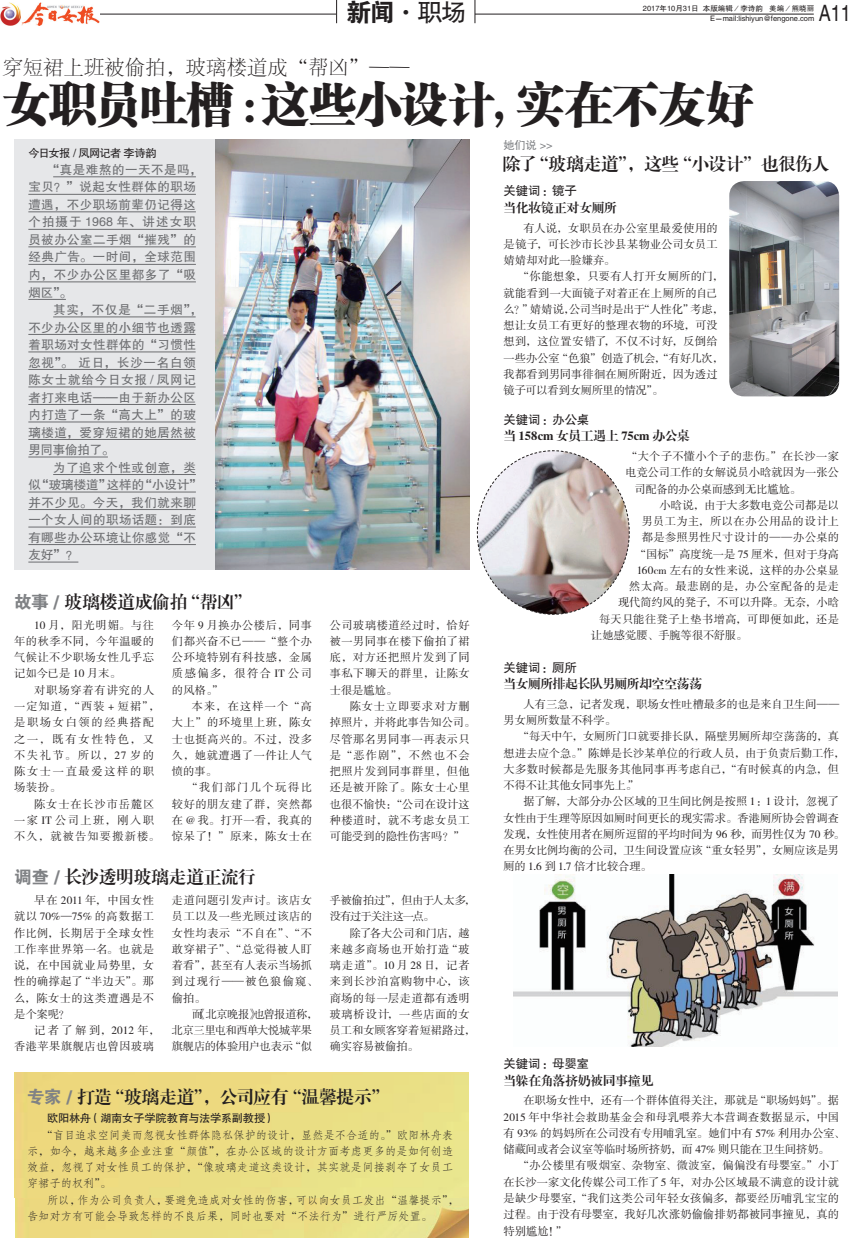
<style>
.page{position:relative;width:851px;height:1241px;background:#fff}
.page>*{position:absolute;margin:0;border:0;box-sizing:border-box;transform-origin:0 0}
.t1{font:47.5px "FZCSJW GB1 0";letter-spacing:-.025em;color:#231f20}
.t2{font:25px "FZHTJW GB1 0";color:#231f20}
.t3{font:22.62px "FZHTJW GB1 0";color:#231f20;scale:.8 1}
.t4{font:20px "FZSYJW GB1 0";color:#231f20}
.t5{font:17.5px "FZXBSJW GB1 0";letter-spacing:-.005em;color:#231f20}
.t6{font:12.5px/17.5px "FZHTJW GB1 0";letter-spacing:.04em;color:#6c6d70}
.t7{font:12.5px "FZXBSJW GB1 0";color:#231f20}
.t8{font:12.5px "FZHTJW GB1 0";letter-spacing:-.02em;color:#231f20}
.t9{font:11.25px/16.2px "FZSSJW GB1 0";letter-spacing:.02em;color:#231f20;text-align:justify}
.t10{font:11.25px/16.2px "FZSSJW GB1 0";color:#231f20}
.t11{font:11.25px/16.2px "FZSSJW GB1 0";letter-spacing:.045em;color:#231f20}
.t12{font:11.25px/16.2px "FZFSJW GB1 0";color:#231f20;text-align:justify}
.t13{font:11.25px/16.2px "FZSSJW GB1 0";letter-spacing:-.01em;color:#231f20}
.t14{font:11.25px/16.2px "FZSSJW GB1 0";letter-spacing:.04em;color:#231f20}
.t15{font:11.25px/16.2px "FZSSJW GB1 0";letter-spacing:.145em;color:#231f20}
.t16{font:11.25px/16.2px "FZSSJW GB1 0";letter-spacing:-.04em;color:#231f20}
.t17{font:11.25px/16.2px "FZSSJW GB1 0";letter-spacing:.1em;color:#231f20}
.t18{font:11.25px/16.2px "FZSSJW GB1 0";letter-spacing:-.05em;color:#231f20}
.t19{font:11.25px "FZHTJW GB1 0";letter-spacing:-.03em;color:#231f20}
.t20{font:11.25px "FZSSJW GB1 0";letter-spacing:-.02em;color:#231f20}
.t21{font:11.25px "FZSSJW GB1 0";letter-spacing:-.015em;color:#231f20}
.t22{font:11.25px "FZHTJW GB1 0";letter-spacing:-.065em;color:#231f20}
.t23{font:11.25px "FZHTJW GB1 0";color:#808285}
.t24{font:7.5px "FZHTJW GB1 0";color:#231f20}
.s1{font-family:"FZDHTJW GB1 0"}
.s2{font-family:"FZDHTJW GB1 0";color:#808285}
</style>
<div class="page">
<div style="left:14px;top:139px;width:455px;height:431px;background:#e6e7e9"></div>
<img style="left:215px;top:139px;width:254px;height:431px">
<img style="left:304px;top:1196px;width:164px;height:41px">
<hr style="left:35px;top:14px;width:778px;height:1px;background:#231f20">
<img style="left:0;top:2px;width:99px;height:24px">
<div style="left:336px;top:0;width:138px;height:25px;background:#fff"></div>
<svg style="left:336px;top:0;width:1px;height:23px"></svg>
<svg style="left:474px;top:0;width:1px;height:23px"></svg>
<hr style="left:53px;top:176px;width:143px;height:1px;background:#6c6d70">
<hr style="left:28px;top:194px;width:168px;height:1px;background:#6c6d70">
<hr style="left:28px;top:211px;width:168px;height:1px;background:#6c6d70">
<hr style="left:28px;top:229px;width:168px;height:1px;background:#6c6d70">
<hr style="left:28px;top:246px;width:168px;height:1px;background:#6c6d70">
<hr style="left:28px;top:264px;width:168px;height:1px;background:#6c6d70">
<hr style="left:28px;top:281px;width:168px;height:1px;background:#6c6d70">
<hr style="left:28px;top:299px;width:38px;height:1px;background:#6c6d70">
<hr style="left:53px;top:316px;width:143px;height:1px;background:#6c6d70">
<hr style="left:28px;top:334px;width:168px;height:1px;background:#6c6d70">
<hr style="left:28px;top:351px;width:168px;height:1px;background:#6c6d70">
<hr style="left:28px;top:369px;width:168px;height:1px;background:#6c6d70">
<hr style="left:28px;top:386px;width:168px;height:1px;background:#6c6d70">
<hr style="left:28px;top:404px;width:168px;height:1px;background:#6c6d70">
<hr style="left:28px;top:421px;width:168px;height:1px;background:#6c6d70">
<hr style="left:28px;top:439px;width:168px;height:1px;background:#6c6d70">
<hr style="left:28px;top:456px;width:80px;height:1px;background:#6c6d70">
<hr style="left:53px;top:474px;width:143px;height:1px;background:#6c6d70">
<hr style="left:28px;top:491px;width:168px;height:1px;background:#6c6d70">
<hr style="left:28px;top:509px;width:168px;height:1px;background:#6c6d70">
<hr style="left:28px;top:526px;width:168px;height:1px;background:#6c6d70">
<hr style="left:28px;top:544px;width:168px;height:1px;background:#6c6d70">
<hr style="left:28px;top:561px;width:50px;height:1px;background:#6c6d70">
<img style="left:513px;top:874px;width:323px;height:172px">
<svg style="left:476px;top:450px;width:154px;height:165px"></svg>
<img style="left:729px;top:181px;width:110px;height:215px;border-radius:15px">
<h2 class="t2" style="left:346px;top:-1px;width:121px"><span class="s1">新闻</span>·职场</h2>
<h3 class="t3" style="left:818px;top:1px;width:42px">A11</h3>
<p class="t24" style="left:642px;top:5px;width:173px">2017年10月31日 本版编辑／李诗韵 美编／熊晓丽</p>
<p class="t24" style="left:710px;top:15px;width:105px">E－mail:lishiyun@fengone.com</p>
<h3 class="t4" style="left:3px;top:53px;width:408px;rotate:1deg">穿短裙上班被偷拍，玻璃楼道成“帮凶”——</h3>
<h1 class="t1" style="left:3px;top:76px;width:752px">女职员吐槽：这些小设计，实在不友好</h1>
<p class="t23" style="left:503px;top:139px;width:51px">她们说 &gt;&gt;</p>
<h3 class="t5" style="left:503px;top:155px;width:327px">除了“玻璃走道”，这些“小设计”也很伤人</h3>
<p class="t22" style="left:28px;top:146px;width:130px">今日女报 / 凤网记者 李诗韵</p>
<p class="t6" style="left:28px;top:161px;width:175px;text-indent:19px">“真是难熬的一天不是吗，宝贝？”说起女性群体的职场遭遇，不少职场前辈仍记得这个拍摄于 1968 年、讲述女职员被办公室二手烟“摧残”的经典广告。一时间，全球范围内，不少办公区里都多了“吸烟区”。</p>
<p class="t6" style="left:28px;top:301px;width:175px;text-indent:25px">其实，不仅是“二手烟”，不少办公区里的小细节也透露着职场对女性群体的“习惯性忽视”。 近日，长沙一名白领陈女士就给今日女报 / 凤网记者打来电话——由于新办公区内打造了一条“高大上”的玻璃楼道，爱穿短裙的她居然被男同事偷拍了。</p>
<p class="t6" style="left:28px;top:459px;width:175px;text-indent:25px">为了追求个性或创意，类似“玻璃楼道”这样的“小设计”并不少见。今天，我们就来聊一个女人间的职场话题：到底有哪些办公环境让你感觉“不友好”？</p>
<h3 class="t5" style="left:14px;top:592px;width:238px"><span class="s2">故事 /</span> 玻璃楼道成偷拍“帮凶”</h3>
<p class="t8" style="left:503px;top:184px;width:75px">关键词：镜子</p>
<p class="t7" style="left:503px;top:200px;width:115px">当化妆镜正对女厕所</p>
<p class="t9" style="left:503px;top:220px;width:216px;text-indent:20px">有人说，女职员在办公室里最爱使用的是镜子，可长沙市长沙县某物业公司女员工婧婧却对此一脸嫌弃。</p>
<p class="t10" style="left:503px;top:269px;width:221px;text-indent:14px">“你能想象，只要有人打开女厕所的门，就能看到一大面镜子对着正在上厕所的自己么？”婧婧说，公司当时是出于“人性化”考虑，想让女员工有更好的整理衣物的环境，可没想到，这位置安错了，不仅不讨好，反倒给一些办公室“色狼”创造了机会，“有好几次，我都看到男同事徘徊在厕所附近，因为透过镜子可以看到女厕所里的情况”。</p>
<p class="t8" style="left:503px;top:412px;width:87px">关键词：办公桌</p>
<p class="t7" style="left:503px;top:428px;width:188px">当 158cm 女员工遇上 75cm 办公桌</p>
<p class="t9" style="left:626px;top:448px;width:214px">“大个子不懂小个子的悲伤。”在长沙一家</p>
<p class="t10" style="left:625px;top:465px;width:215px">电竞公司工作的女解说员小晗就因为一张公</p>
<p class="t21" style="left:634px;top:482px;width:168px">司配备的办公桌而感到无比尴尬。</p>
<p class="t9" style="left:659px;top:497px;width:181px">小晗说，由于大多数电竞公司都是以</p>
<p class="t9" style="left:641px;top:513px;width:199px">男员工为主，所以在办公用品的设计上</p>
<p class="t9" style="left:641px;top:530px;width:199px">都是参照男性尺寸设计的——办公桌的</p>
<p class="t20" style="left:635px;top:547px;width:206px">“国标”高度统一是 75 厘米，但对于身高</p>
<p class="t9" style="left:636px;top:562px;width:204px">160cm 左右的女性来说，这样的办公桌显</p>
<p class="t11" style="left:629px;top:578px;width:211px">然太高。最悲剧的是，办公室配备的是走</p>
<p class="t10" style="left:618px;top:595px;width:222px">现代简约风的凳子，不可以升降。无奈，小晗</p>
<p class="t9" style="left:599px;top:611px;width:241px">每天只能往凳子上垫书增高，可即便如此，还是</p>
<p class="t10" style="left:591px;top:627px;width:158px">让她感觉腰、手腕等很不舒服。</p>
<p class="t8" style="left:503px;top:660px;width:75px">关键词：厕所</p>
<p class="t7" style="left:503px;top:676px;width:200px">当女厕所排起长队男厕所却空空荡荡</p>
<p class="t9" style="left:172px;top:617px;width:141px">今年 9 月换办公楼后，同事们都兴奋不已——“整个办公环境特别有科技感，金属质感偏多，很符合 IT 公司的风格。”</p>
<p class="t9" style="left:172px;top:698px;width:141px;text-indent:20px">本来，在这样一个“高大上”的环境里上班，陈女士也挺高兴的。不过，没多久，她就遭遇了一件让人气愤的事。</p>
<p class="t9" style="left:172px;top:779px;width:141px;text-indent:14px">“我们部门几个玩得比较好的朋友建了群，突然都在 @ 我。打开一看，我真的惊呆了！”原来，陈女士在</p>
<p class="t9" style="left:330px;top:617px;width:141px">公司玻璃楼道经过时，恰好被一男同事在楼下偷拍了裙底，对方还把照片发到了同事私下聊天的群里，让陈女士很是尴尬。</p>
<p class="t11" style="left:330px;top:698px;width:147px;text-indent:20px">陈女士立即要求对方删掉照片，并将此事告知公司。尽管那名男同事一再表示只是“恶作剧”，不然也不会把照片发到同事群里，但他还是被开除了。陈女士心里也很不愉快：“公司在设计这种楼道时，就不考虑女员工可能受到的隐性伤害吗？”</p>
<p class="t9" style="left:14px;top:617px;width:141px;text-indent:20px">10 月，阳光明媚。与往年的秋季不同，今年温暖的气候让不少职场女性几乎忘记如今已是 10 月末。</p>
<p class="t15" style="left:14px;top:682px;width:147px;text-indent:20px">对职场穿着有讲究的人一定知道，“西装 + 短裙”，是职场女白领的经典搭配之一，既有女性特色，又不失礼节。所以，27 岁的陈女士一直最爱这样的职场装扮。</p>
<p class="t17" style="left:14px;top:796px;width:147px;text-indent:20px">陈女士在长沙市岳麓区一家 IT 公司上班，刚入职不久，就被告知要搬新楼。</p>
<p class="t10" style="left:503px;top:696px;width:337px;text-indent:20px">人有三急，记者发现，职场女性吐槽最多的也是来自卫生间——男女厕所数量不科学。</p>
<p class="t9" style="left:503px;top:729px;width:343px;text-align:left;text-indent:14px">“每天中午，女厕所门口就要排长队，隔壁男厕所却空荡荡的，真想进去应个急。”陈婵是长沙某单位的行政人员，由于负责后勤工作，大多数时候都是先服务其他同事再考虑自己，“有时候真的内急，但不得不让其他女同事先上。”</p>
<p class="t13" style="left:503px;top:794px;width:343px;text-indent:20px">据了解，大部分办公区域的卫生间比例是按照 1：1 设计，忽视了女性由于生理等原因如厕时间更长的现实需求。香港厕所协会曾调查发现，女性使用者在厕所逗留的平均时间为 96 秒，而男性仅为 70 秒。在男女比例均衡的公司，卫生间设置应该“重女轻男”，女厕应该是男厕的 1.6 到 1.7 倍才比较合理。</p>
<h3 class="t5" style="left:14px;top:866px;width:243px"><span class="s2">调查 /</span> 长沙透明玻璃走道正流行</h3>
<p class="t9" style="left:14px;top:892px;width:141px;text-indent:20px">早在 2011 年，中国女性就以 70%—75% 的高数据工作比例，长期居于全球女性工作率世界第一名。也就是说，在中国就业局势里，女性的确撑起了“半边天”。那么，陈女士的这类遭遇是不是个案呢？</p>
<p class="t14" style="left:14px;top:1022px;width:147px;text-indent:20px">记者了解到，2012 年，香港苹果旗舰店也曾因玻璃</p>
<p class="t11" style="left:172px;top:892px;width:147px">走道问题引发声讨。该店女员工以及一些光顾过该店的女性均表示“不自在”、“不敢穿裙子”、“总觉得被人盯着看”，甚至有人表示当场抓到过现行——被色狼偷窥、偷拍。</p>
<p class="t16" style="left:172px;top:1006px;width:147px;text-indent:20px">而《北京晚报》也曾报道称，北京三里屯和西单大悦城苹果旗舰店的体验用户也表示“似</p>
<p class="t18" style="left:330px;top:892px;width:147px">乎被偷拍过”，但由于人太多，没有过于关注这一点。</p>
<p class="t14" style="left:330px;top:925px;width:147px;text-indent:20px">除了各大公司和门店，越来越多商场也开始打造“玻璃走道”。10 月28 日，记者来到长沙泊富购物中心，该商场的每一层走道都有透明玻璃桥设计，一些店面的女员工和女顾客穿着短裙路过，确实容易被偷拍。</p>
<h3 class="t5" style="left:27px;top:1086px;width:363px"><span class="s2">专家 /</span> 打造“玻璃走道”，公司应有“温馨提示”</h3>
<p class="t19" style="left:47px;top:1111px;width:229px">欧阳林舟（湖南女子学院教育与法学系副教授）</p>
<p class="t12" style="left:27px;top:1126px;width:428px;text-indent:14px">“盲目追求空间美而忽视女性群体隐私保护的设计，显然是不合适的。”欧阳林舟表示，如今，越来越多企业注重“颜值”，在办公区域的设计方面考虑更多的是如何创造效益，忽视了对女性员工的保护，“像玻璃走道这类设计，其实就是间接剥夺了女员工穿裙子的权利”。</p>
<p class="t12" style="left:27px;top:1191px;width:433px;text-indent:20px">所以，作为公司负责人，要避免造成对女性的伤害，可以向女员工发出“温馨提示”，告知对方有可能会导致怎样的不良后果，同时也要对“不法行为”进行严厉处置。</p>
<p class="t8" style="left:503px;top:1056px;width:87px">关键词：母婴室</p>
<p class="t7" style="left:503px;top:1072px;width:151px">当躲在角落挤奶被同事撞见</p>
<p class="t9" style="left:503px;top:1092px;width:343px;text-align:left;text-indent:20px">在职场女性中，还有一个群体值得关注，那就是“职场妈妈”。据2015 年中华社会救助基金会和母乳喂养大本营调查数据显示，中国有 93% 的妈妈所在公司没有专用哺乳室。她们中有 57% 利用办公室、储藏间或者会议室等临时场所挤奶，而 47% 则只能在卫生间挤奶。</p>
<p class="t9" style="left:503px;top:1157px;width:337px;text-indent:14px">“办公楼里有吸烟室、杂物室、微波室，偏偏没有母婴室。”小丁在长沙一家文化传媒公司工作了 5 年，对办公区域最不满意的设计就是缺少母婴室，“我们这类公司年轻女孩偏多，都要经历哺乳宝宝的过程。由于没有母婴室，我好几次涨奶偷偷排奶都被同事撞见，真的特别尴尬！”</p>
</div>
